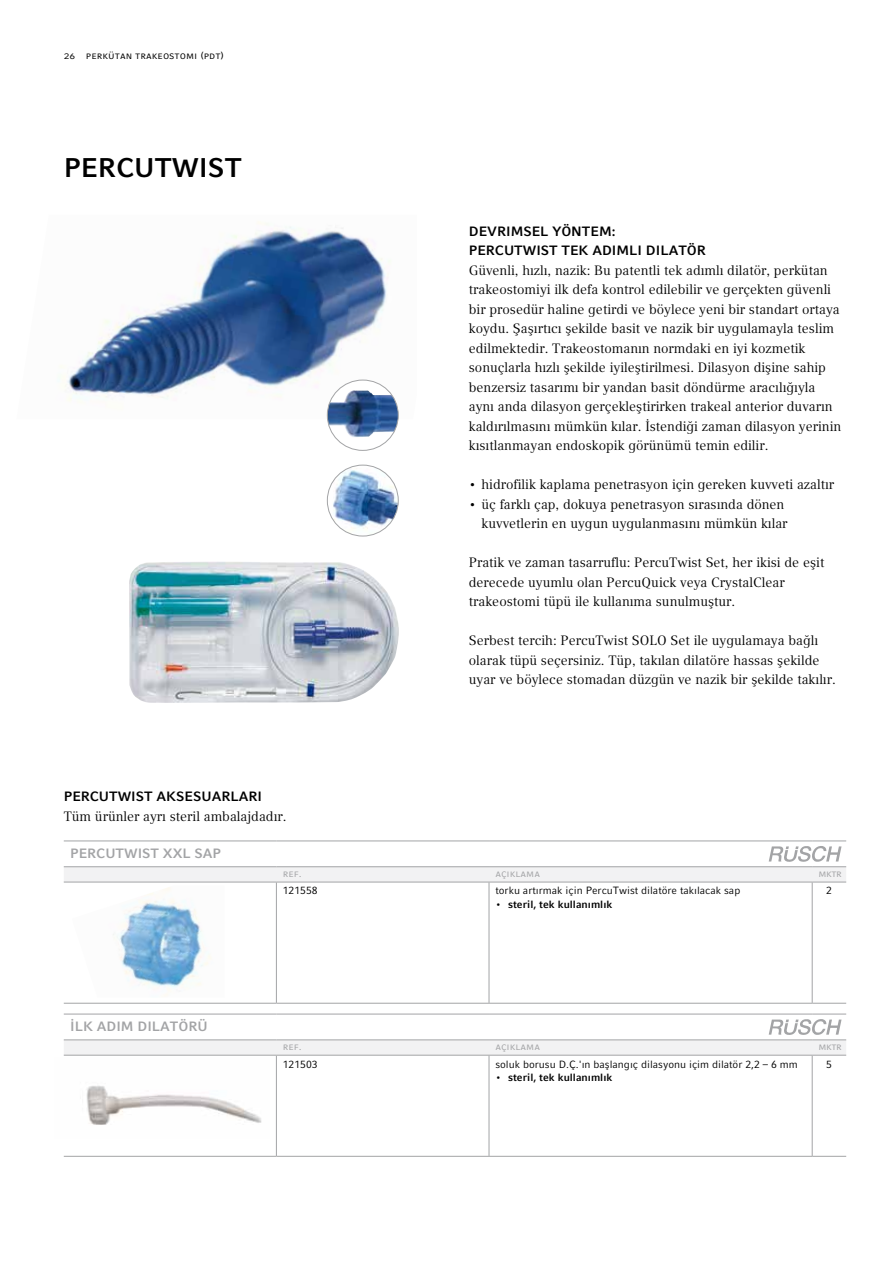
<style>
.page{position:relative;width:893px;height:1263px;background:#fff}
.page>*{position:absolute;margin:0;border:0;box-sizing:border-box;transform-origin:0 0}
.t1{font:700 27px "Compatil Fact LT Pro";color:#000}
.t2{font:13.5px/19.5px "Compatil Text LT Pro";color:#000}
.t3{font:700 13.5px/19.5px "Compatil Fact LT Pro";color:#000}
.t4{font:700 13.5px "Compatil Fact LT Pro";color:#a3a4a6}
.t5{font:10.5px "Compatil Fact LT Pro";color:#000}
.t6{font:700 10.5px "Compatil Fact LT Pro";color:#000}
.t7{font:10.5px "Compatil Fact LT Pro";color:#a3a4a6}
.s1{font-weight:400}
</style>
<div class="page">
<img style="left:60px;top:221px;width:339px;height:197px">
<div style="left:327px;top:380px;width:71px;height:70px;background:#fff;border-radius:50%"></div>
<img style="left:327px;top:390px;width:71px;height:47px">
<div style="left:327px;top:380px;width:72px;height:71px;border:1px solid #a3a4a6;border-radius:50%"></div>
<img style="left:327px;top:465px;width:71px;height:71px;border-radius:35px">
<div style="left:327px;top:465px;width:72px;height:71px;border:1px solid #a3a4a6;border-radius:50%"></div>
<img style="left:129px;top:562px;width:270px;height:141px">
<hr style="left:64px;top:840px;width:212px;height:1px;background:#a3a4a6">
<hr style="left:276px;top:840px;width:213px;height:1px;background:#a3a4a6">
<hr style="left:489px;top:840px;width:323px;height:1px;background:#a3a4a6">
<hr style="left:812px;top:840px;width:34px;height:1px;background:#a3a4a6">
<hr style="left:64px;top:1003px;width:212px;height:1px;background:#a3a4a6">
<hr style="left:276px;top:1003px;width:213px;height:1px;background:#a3a4a6">
<hr style="left:489px;top:1003px;width:323px;height:1px;background:#a3a4a6">
<hr style="left:812px;top:1003px;width:34px;height:1px;background:#a3a4a6">
<hr style="left:64px;top:1014px;width:212px;height:1px;background:#a3a4a6">
<hr style="left:276px;top:1014px;width:213px;height:1px;background:#a3a4a6">
<hr style="left:489px;top:1014px;width:323px;height:1px;background:#a3a4a6">
<hr style="left:812px;top:1014px;width:34px;height:1px;background:#a3a4a6">
<hr style="left:64px;top:1156px;width:212px;height:1px;background:#a3a4a6">
<hr style="left:276px;top:1156px;width:213px;height:1px;background:#a3a4a6">
<hr style="left:489px;top:1156px;width:323px;height:1px;background:#a3a4a6">
<hr style="left:812px;top:1156px;width:34px;height:1px;background:#a3a4a6">
<svg style="left:64px;top:846px;width:782px;height:157px"></svg>
<svg style="left:64px;top:1019px;width:782px;height:137px"></svg>
<img style="left:72px;top:885px;width:153px;height:113px">
<img style="left:64px;top:1058px;width:205px;height:80px">
<p class="t5" style="left:64px;top:49px;width:162px">26 Perkütan trakeostomi (PDT)</p>
<h1 class="t1" style="left:64px;top:152px;width:179px">PERCUTWIST</h1>
<p class="t3" style="left:64px;top:787px;width:192px">PERCUTWIST AKSESUARLARI</p>
<p class="t2" style="left:64px;top:806px;width:224px">Tüm ürünler ayrı steril ambalajdadır.</p>
<p class="t4" style="left:70px;top:845px;width:151px">PERCUTWIST XXL SAP</p>
<p class="t3" style="left:469px;top:221px;width:235px">DEVRIMSEL YÖNTEM:<br>PERCUTWIST TEK ADI MLI DILATÖR</p>
<p class="t2" style="left:469px;top:260px;width:374px">Güvenli, hızlı, nazik: Bu patentli tek adımlı dilatör, perkütan trakeostomiyi ilk defa kontrol edilebilir ve gerçekten güvenli bir prosedür haline getirdi ve böylece yeni bir standart ortaya koydu. Şaşırtıcı şekilde basit ve nazik bir uygulamayla teslim edilmektedir. Trakeostomanın normdaki en iyi kozmetik sonuçlarla hızlı şekilde iyileştirilmesi. Dilasyon dişine sahip benzersiz tasarımı bir yandan basit döndürme aracılığıyla aynı anda dilasyon gerçekleştirirken trakeal anterior duvarın kaldırılmasını mümkün kılar. İstendiği zaman dilasyon yerinin kısıtlanmayan endoskopik görünümü temin edilir.</p>
<p class="t2" style="left:469px;top:475px;width:367px">• hidrofilik kaplama penetrasyon için gereken kuvveti azaltır</p>
<p class="t2" style="left:469px;top:494px;width:320px;text-align:right">• üç farklı çap, dokuya penetrasyon sırasında dönen kuvvetlerin en uygun uygulanmasını mümkün kılar</p>
<p class="t2" style="left:469px;top:553px;width:357px">Pratik ve zaman tasarruflu: PercuTwist Set, her ikisi de eşit derecede uyumlu olan PercuQuick veya CrystalClear trakeostomi tüpü ile kullanıma sunulmuştur.</p>
<p class="t2" style="left:469px;top:631px;width:368px">Serbest tercih: PercuTwist SOLO Set ile uygulamaya bağlı olarak tüpü seçersiniz. Tüp, takılan dilatöre hassas şekilde uyar ve böylece stomadan düzgün ve nazik bir şekilde takılır.</p>
<p class="t4" style="left:70px;top:1019px;width:128px">İLK ADIM DILATÖRÜ</p>
<p class="t7" style="left:283px;top:867px;width:21px">ref.</p>
<p class="t7" style="left:495px;top:867px;width:45px">açı klama</p>
<p class="t7" style="left:818px;top:867px;width:25px">M ktr</p>
<p class="t5" style="left:283px;top:885px;width:37px">121558</p>
<p class="t5" style="left:495px;top:885px;width:246px">torku artırmak için PercuTwist dilatöre takılacak sap</p>
<p class="t6" style="left:495px;top:898px;width:119px"><span class="s1">•</span> STERIL, TEK KULLANIMLIK</p>
<p class="t5" style="left:826px;top:885px;width:7px">2</p>
<p class="t7" style="left:283px;top:1040px;width:21px">ref.</p>
<p class="t7" style="left:495px;top:1040px;width:45px">açı klama</p>
<p class="t7" style="left:818px;top:1040px;width:25px">M ktr</p>
<p class="t5" style="left:283px;top:1058px;width:37px">121503</p>
<p class="t5" style="left:495px;top:1058px;width:304px">soluk borusu D.Ç.'ın başlangıç dilasyonu içim dilatör 2,2 – 6 mm</p>
<p class="t6" style="left:495px;top:1071px;width:119px"><span class="s1">•</span> STERIL, TEK KULLANIMLIK</p>
<p class="t5" style="left:826px;top:1058px;width:7px">5</p>
</div>
